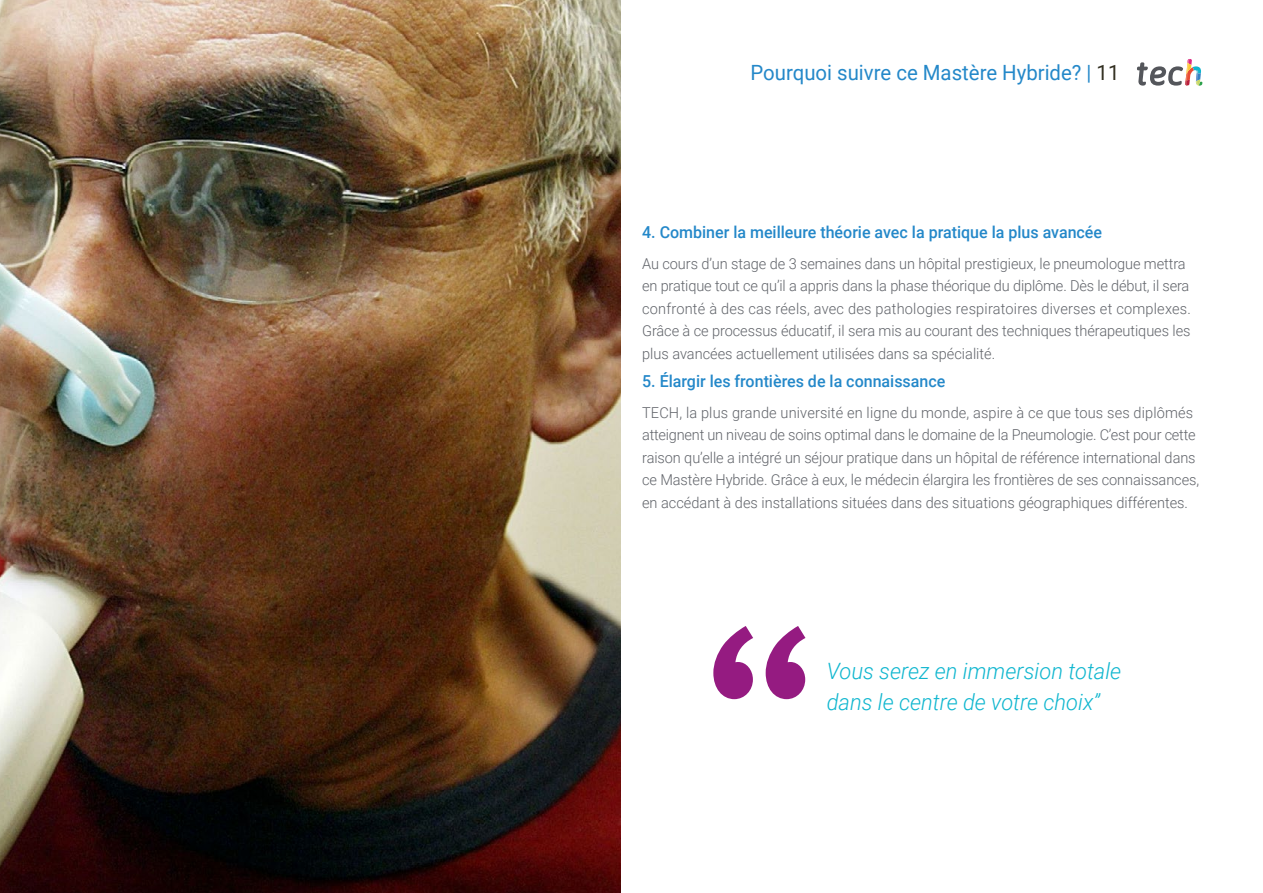
<style>
.page{position:relative;width:1263px;height:893px;background:#fff}
.page>*{position:absolute;margin:0;border:0;box-sizing:border-box;transform-origin:0 0}
.t1{font:italic 300 22.5px/31.5px "Roboto";color:#0fb6cf}
.t2{font:21px "Roboto";color:#2488c9}
.t3{font:500 16.5px "Roboto";color:#2488c9}
.t4{font:300 15px/22.5px "Roboto";letter-spacing:-.005em;color:#61646a}
.s1{color:#312e20}
</style>
<div class="page">
<svg style="left:1137px;top:59px;width:65px;height:27px"></svg>
<img style="left:0;top:0;width:621px;height:893px">
<svg style="left:713px;top:626px;width:92px;height:73px"></svg>
<h2 class="t2" style="left:750px;top:57px;width:370px">Pourquoi suivre ce Mastère Hybride? | <span class="s1">11</span></h2>
<p class="t3" style="left:642px;top:220px;width:461px">4. Combiner la meilleure théorie avec la pratique la plus avancée</p>
<p class="t4" style="left:642px;top:252px;width:550px">Au cours d’un stage de 3 semaines dans un hôpital prestigieux, le pneumologue mettra en pratique tout ce qu’il a appris dans la phase théorique du diplôme. Dès le début, il sera confronté à des cas réels, avec des pathologies respiratoires diverses et complexes.<br>Grâce à ce processus éducatif, il sera mis au courant des techniques thérapeutiques les plus avancées actuellement utilisées dans sa spécialité.</p>
<p class="t3" style="left:642px;top:369px;width:305px">5. Élargir les frontières de la connaissance</p>
<p class="t4" style="left:642px;top:400px;width:559px">TECH, la plus grande université en ligne du monde, aspire à ce que tous ses diplômés atteignent un niveau de soins optimal dans le domaine de la Pneumologie. C’est pour cette raison qu’elle a intégré un séjour pratique dans un hôpital de référence international dans ce Mastère Hybride. Grâce à eux, le médecin élargira les frontières de ses connaissances, en accédant à des installations situées dans des situations géographiques différentes.</p>
<h1 class="t1" style="left:827px;top:654px;width:296px">Vous serez en immersion totale dans le centre de votre choix”</h1>
</div>
